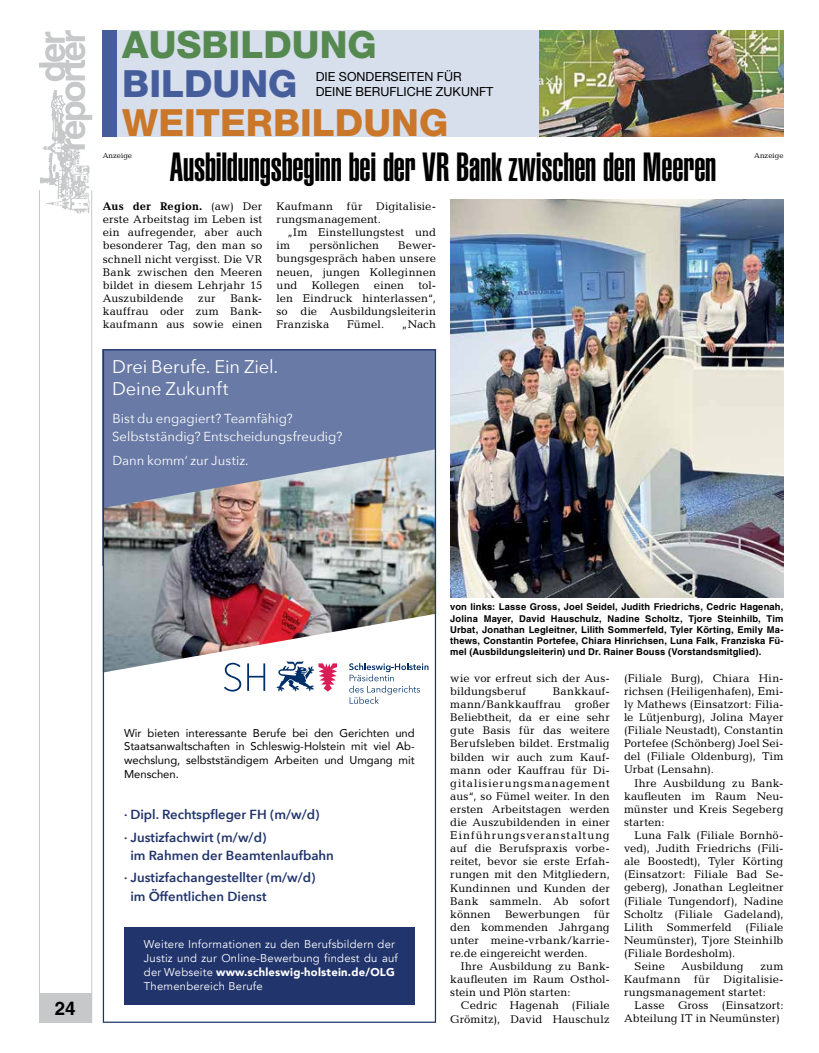
<style>
.page{position:relative;width:819px;height:1053px;background:#fff}
.page>*{position:absolute;margin:0;border:0;box-sizing:border-box;transform-origin:0 0}
.t1{font:40px "Helvetica LT Std Ultra Comp";letter-spacing:-.005em;color:#000}
.t2{font:800 37.5px/38.8px "Helvetica Neue";color:#cb7729}
.t3{font:700 18.75px "Helvetica LT Std";color:#000}
.t4{font:18.25px/21.9px "Avenir Next";letter-spacing:-.005em;color:#fff}
.t5{font:600 13.12px/22.1px "Avenir Next";color:#21346c}
.t6{font:13px/18.2px "Avenir Next";letter-spacing:.005em;color:#fff}
.t7{font:12.5px/15px "Helvetica Neue";color:#000}
.t8{font:11.25px/13.1px "Candida Std";letter-spacing:.015em;color:#000;text-align:justify}
.t9{font:11.25px/13.8px "Avenir";color:#000;text-align:justify}
.t10{font:11.25px/13.8px "Avenir";letter-spacing:.02em;color:#fff}
.t11{font:700 9.38px/11.2px "Helvetica LT Std";letter-spacing:.015em;color:#000;text-align:justify}
.t12{font:7.5px "Candida Std";color:#000}
.s1{color:#56894f}
.s2{color:#465d9c}
.s3{font-weight:700}
.s4{font-weight:900}
</style>
<div class="page">
<div style="left:39px;top:993px;width:53px;height:29px;background:#c7c8ca"></div>
<hr style="left:91px;top:190px;width:1px;height:832px;background:#c7c8ca">
<hr style="left:39px;top:190px;width:1px;height:832px;background:#c7c8ca">
<img style="left:39px;top:149px;width:51px;height:65px">
<svg style="left:39px;top:30px;width:53px;height:119px"></svg>
<div style="left:124px;top:926px;width:291px;height:78px;background:#21346c"></div>
<div style="left:103px;top:349px;width:333px;height:217px;background:#687aa5"></div>
<img style="left:105px;top:449px;width:329px;height:223px">
<svg style="left:224px;top:662px;width:17px;height:29px"></svg>
<svg style="left:247px;top:663px;width:18px;height:27px"></svg>
<svg style="left:276px;top:661px;width:61px;height:30px"></svg>
<svg style="left:349px;top:663px;width:79px;height:40px"></svg>
<div style="left:103px;top:30px;width:680px;height:106px;background:#d7dfed"></div>
<div style="left:103px;top:30px;width:14px;height:106px;background:#465d9c"></div>
<img style="left:539px;top:30px;width:244px;height:106px">
<img style="left:450px;top:199px;width:333px;height:398px">
<p class="t2" style="left:122px;top:25px;width:327px"><span class="s1">AUSBILDUNG<br></span><span class="s2">BILDUNG<br></span>WEITERBILDUNG</p>
<p class="t7" style="left:316px;top:69px;width:179px">DIE SONDERSEITEN FÜR<br>DEINE BERUFLICHE ZUKUNFT</p>
<p class="t12" style="left:103px;top:151px;width:31px">Anzeige</p>
<p class="t12" style="left:754px;top:151px;width:31px">Anzeige</p>
<p class="t1" style="left:170px;top:144px;width:548px">Ausbildungsbeginn bei der VR Bank zwischen den Meeren</p>
<p class="t8" style="left:103px;top:200px;width:161px"><span class="s3">Aus der Region.</span> (aw) Der erste Arbeitstag im Leben ist ein aufregender, aber auch besonderer Tag, den man so schnell nicht vergisst. Die VR Bank zwischen den Meeren bildet in diesem Lehrjahr 15<br>Auszubildende</p>
<p class="t8" style="left:276px;top:200px;width:161px">Kaufmann für Digitalisie-</p>
<p class="t8" style="left:276px;top:213px;width:106px">rungsmanagement.</p>
<p class="t8" style="left:287px;top:226px;width:150px">„Im Einstellungstest und</p>
<p class="t8" style="left:276px;top:239px;width:15px">im</p>
<p class="t8" style="left:309px;top:239px;width:71px">persönlichen</p>
<p class="t8" style="left:276px;top:239px;width:161px;text-indent:122px">Bewer&shy;bungsgespräch haben unsere neuen, jungen Kolleginnen und</p>
<p class="t8" style="left:276px;top:278px;width:161px;text-indent:142px">tol&shy;len Eindruck hinterlassen“, so die Ausbildungsleiterin Franziska</p>
<p class="t8" style="left:312px;top:278px;width:49px">Kollegen</p>
<p class="t8" style="left:374px;top:278px;width:32px">einen</p>
<p class="t8" style="left:103px;top:291px;width:161px;text-indent:127px">Bank&shy;kauffrau oder zum Bank&shy;kaufmann aus sowie einen</p>
<p class="t8" style="left:198px;top:291px;width:19px">zur</p>
<p class="t8" style="left:347px;top:317px;width:39px">Fümel.</p>
<p class="t8" style="left:401px;top:317px;width:36px">„Nach</p>
<p class="t4" style="left:112px;top:355px;width:168px">Drei Berufe. Ein Ziel.<br>Deine Zukunft</p>
<p class="t6" style="left:112px;top:408px;width:232px">Bist du engagiert? Teamfähig?<br>Selbstständig? Entscheidungsfreudig?</p>
<p class="t6" style="left:112px;top:450px;width:138px">Dann komm‘ zur Justiz.</p>
<p class="t3" style="left:55px;top:996px;width:22px">24</p>
<p class="t9" style="left:124px;top:725px;width:292px">Wir bieten interessante Berufe bei den Gerichten und Staatsanwaltschaften in Schleswig-Holstein mit viel Ab&shy;wechslung, selbstständigem Arbeiten und Umgang mit Menschen.</p>
<p class="t5" style="left:124px;top:803px;width:197px">· Dipl. Rechtspfleger FH (m/w/d) · Justizfachwirt (m/w/d)</p>
<p class="t5" style="left:124px;top:844px;width:211px;text-indent:6px">im Rahmen der Beamtenlaufbahn · Justizfachangestellter (m/w/d)</p>
<p class="t5" style="left:130px;top:884px;width:138px">im Öffentlichen Dienst</p>
<p class="t10" style="left:144px;top:937px;width:255px">Weitere Informationen zu den Berufsbildern der Justiz und zur Online-Bewerbung findest du auf der Webseite <span class="s4">www.schleswig-holstein.de/OLG </span>Themenbereich Berufe</p>
<p class="t11" style="left:450px;top:601px;width:335px">von links: Lasse Gross, Joel Seidel, Judith Friedrichs, Cedric Hagenah, Jolina Mayer, David Hauschulz, Nadine Scholtz, Tjore Steinhilb, Tim Urbat, Jonathan Legleitner, Lilith Sommerfeld, Tyler Körting, Emily Ma&shy;thews, Constantin Portefee, Chiara Hinrichsen, Luna Falk, Franziska Fü&shy;mel (Ausbildungsleiterin) und Dr. Rainer Bouss (Vorstandsmitglied).</p>
<p class="t8" style="left:450px;top:671px;width:161px">wie vor erfreut sich der Aus&shy;bildungsberuf</p>
<p class="t8" style="left:450px;top:684px;width:161px;text-indent:103px">Bankkauf&shy;mann/Bankkauffrau großer Beliebtheit, da er eine sehr gute Basis für das weitere Berufsleben bildet. Erstmalig bilden wir auch zum Kauf&shy;mann oder Kauffrau für Di&shy;gitalisierungsmanagement aus“, so Fümel weiter. In den ersten Arbeitstagen werden die Auszubildenden in einer Einführungsveranstaltung auf die Berufspraxis vorbe&shy;reitet, bevor sie erste Erfah&shy;rungen mit den Mitgliedern, Kundinnen und Kunden der Bank sammeln. Ab sofort können</p>
<p class="t8" style="left:505px;top:907px;width:76px">Bewerbungen</p>
<p class="t8" style="left:594px;top:907px;width:17px">für</p>
<p class="t8" style="left:450px;top:920px;width:161px">den kommenden Jahrgang</p>
<p class="t8" style="left:450px;top:933px;width:161px">unter meine-vrbank/karrie-</p>
<p class="t8" style="left:450px;top:946px;width:139px">re.de eingereicht werden.</p>
<p class="t8" style="left:461px;top:959px;width:150px">Ihre Ausbildung zu Bank-</p>
<p class="t8" style="left:450px;top:972px;width:161px">kaufleuten im Raum Osthol-</p>
<p class="t8" style="left:450px;top:985px;width:122px">stein und Plön starten:</p>
<p class="t8" style="left:461px;top:999px;width:150px">Cedric Hagenah (Filiale</p>
<p class="t8" style="left:450px;top:1012px;width:161px">Grömitz), David Hauschulz</p>
<p class="t8" style="left:624px;top:671px;width:161px">(Filiale Burg), Chiara Hin-</p>
<p class="t8" style="left:624px;top:684px;width:161px">richsen (Heiligenhafen), Emi-</p>
<p class="t8" style="left:624px;top:697px;width:161px">ly Mathews (Einsatzort: Filia-</p>
<p class="t8" style="left:624px;top:710px;width:161px">le Lütjenburg), Jolina Mayer</p>
<p class="t8" style="left:624px;top:723px;width:161px">(Filiale Neustadt), Constantin</p>
<p class="t8" style="left:624px;top:736px;width:161px">Portefee (Schönberg) Joel Sei-</p>
<p class="t8" style="left:624px;top:750px;width:161px">del (Filiale Oldenburg), Tim</p>
<p class="t8" style="left:624px;top:763px;width:91px">Urbat (Lensahn).</p>
<p class="t8" style="left:634px;top:776px;width:150px">Ihre Ausbildung zu Bank-</p>
<p class="t8" style="left:624px;top:789px;width:161px">kaufleuten im Raum Neu-</p>
<p class="t8" style="left:624px;top:802px;width:161px">münster und Kreis Segeberg</p>
<p class="t8" style="left:624px;top:815px;width:42px">starten:</p>
<p class="t8" style="left:634px;top:828px;width:150px">Luna Falk (Filiale Bornhö-</p>
<p class="t8" style="left:624px;top:841px;width:161px">ved), Judith Friedrichs (Fili-</p>
<p class="t8" style="left:624px;top:854px;width:161px">ale Boostedt), Tyler Körting</p>
<p class="t8" style="left:624px;top:867px;width:161px">(Einsatzort: Filiale Bad Se-</p>
<p class="t8" style="left:624px;top:881px;width:161px">geberg), Jonathan Legleitner</p>
<p class="t8" style="left:624px;top:894px;width:161px">(Filiale Tungendorf), Nadine</p>
<p class="t8" style="left:624px;top:907px;width:161px">Scholtz (Filiale Gadeland),</p>
<p class="t8" style="left:624px;top:920px;width:161px">Lilith Sommerfeld (Filiale</p>
<p class="t8" style="left:624px;top:933px;width:161px">Neumünster), Tjore Steinhilb</p>
<p class="t8" style="left:624px;top:946px;width:113px">(Filiale Bordesholm).</p>
<p class="t8" style="left:634px;top:959px;width:32px">Seine</p>
<p class="t8" style="left:681px;top:959px;width:64px">Ausbildung</p>
<p class="t8" style="left:760px;top:959px;width:25px">zum</p>
<p class="t8" style="left:624px;top:972px;width:161px">Kaufmann für Digitalisie-</p>
<p class="t8" style="left:624px;top:985px;width:143px">rungsmanagement startet:</p>
<p class="t8" style="left:634px;top:998px;width:150px">Lasse Gross (Einsatzort:</p>
<p class="t8" style="left:624px;top:1011px;width:157px">Abteilung IT in Neumünster)</p>
</div>
